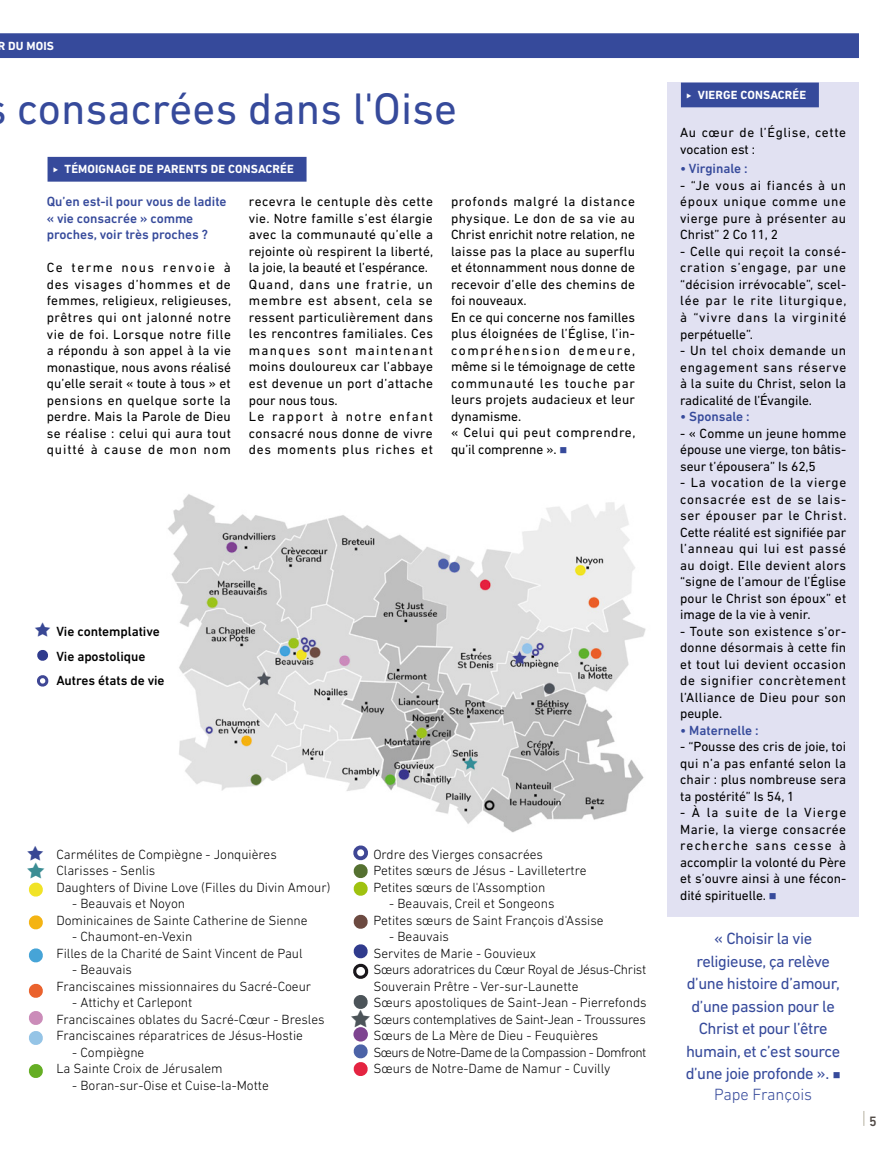
<style>
.page{position:relative;width:893px;height:1149px;background:#fff}
.page>*{position:absolute;margin:0;border:0;box-sizing:border-box;transform-origin:0 0}
.t1{font:44.85px "DIN Next LT Pro";color:#364a9b}
.t2{font:16.5px/22.5px "DIN Next LT Pro";letter-spacing:-.025em;color:#364a9b;text-align:center}
.t3{font:300 16.5px "DIN Next LT Pro";letter-spacing:-.005em;color:#364a9b}
.t4{font:500 13.8px "DIN Next LT Pro";color:#514a46}
.t5{font:13.5px/16.5px "DIN Next LT Pro";letter-spacing:.015em;color:#000;text-align:justify}
.t6{font:300 13.5px/16.5px "DIN Next LT Pro";color:#000}
.t7{font:500 13.5px/16.5px "DIN Next LT Pro";letter-spacing:-.005em;color:#364a9b}
.t8{font:500 13.5px/24.8px "DIN Next LT Pro";letter-spacing:-.005em;color:#000}
.t9{font:13.5px/16.5px "DIN Next LT Pro";letter-spacing:.045em;color:#000}
.t10{font:700 12px "DIN Next LT Pro";letter-spacing:.01em;color:#fff}
.s1{color:#364a9b}
</style>
<div class="page">
<svg style="left:863px;top:1111px;width:1px;height:14px"></svg>
<div style="left:667px;top:82px;width:192px;height:836px;background:#e1e1f2"></div>
<div style="left:681px;top:82px;width:138px;height:25px;background:#364a9b"></div>
<div style="left:48px;top:157px;width:259px;height:24px;background:#364a9b"></div>
<img style="left:168px;top:494px;width:478px;height:339px">
<svg style="left:28px;top:915px;width:15px;height:15px"></svg>
<svg style="left:28px;top:948px;width:15px;height:15px"></svg>
<svg style="left:28px;top:983px;width:15px;height:15px"></svg>
<svg style="left:29px;top:1011px;width:14px;height:34px"></svg>
<svg style="left:28px;top:1064px;width:15px;height:14px"></svg>
<svg style="left:353px;top:845px;width:15px;height:51px"></svg>
<svg style="left:353px;top:914px;width:15px;height:15px"></svg>
<svg style="left:353px;top:944px;width:15px;height:14px"></svg>
<svg style="left:353px;top:964px;width:16px;height:15px"></svg>
<div style="left:353px;top:1026px;width:15px;height:15px;background:#7e4490;border-radius:50%"></div>
<svg style="left:353px;top:1044px;width:15px;height:32px"></svg>
<svg style="left:37px;top:650px;width:11px;height:11px"></svg>
<svg style="left:37px;top:675px;width:12px;height:12px"></svg>
<div style="left:654px;top:916px;width:219px;height:5px;background:#fff"></div>
<div style="left:0;top:33px;width:859px;height:25px;background:#364a9b"></div>
<svg style="left:28px;top:882px;width:15px;height:15px"></svg>
<svg style="left:353px;top:995px;width:15px;height:14px"></svg>
<p class="t10" style="left:-2px;top:39px;width:58px">R DU MOIS</p>
<h1 class="t1" style="left:17px;top:83px;width:441px">consacrées dans l'Oise</h1>
<p class="t10" style="left:65px;top:162px;width:231px">TÉMOIGNAGE DE PARENTS DE CONSACRÉE</p>
<p class="t7" style="left:47px;top:193px;width:181px">Qu’en est-il pour vous de ladite « vie consacrée » comme proches, voir très proches ?</p>
<p class="t5" style="left:47px;top:259px;width:186px">Ce terme nous renvoie à des visages d’hommes et de femmes, religieux, religieuses, prêtres qui ont jalonné notre vie de foi. Lorsque notre fille a répondu à son appel à la vie monastique, nous avons réalisé qu’elle serait « toute à tous » et pensions en quelque sorte la perdre. Mais la Parole de Dieu se réalise : celui qui aura tout quitté à cause de mon nom</p>
<p class="t5" style="left:249px;top:193px;width:186px;text-align:left">recevra le centuple dès cette vie. Notre famille s’est élargie avec la communauté qu’elle a rejointe où respirent la liberté, la joie, la beauté et l’espérance.<br>Quand, dans une fratrie, un membre est absent, cela se ressent particulièrement dans les rencontres familiales. Ces manques sont maintenant moins douloureux car l’abbaye est devenue un port d’attache pour nous tous.<br>Le rapport à notre enfant consacré nous donne de vivre des moments plus riches et</p>
<p class="t5" style="left:451px;top:193px;width:186px;text-align:left">profonds malgré la distance physique. Le don de sa vie au<br>Christ enrichit notre relation, ne laisse pas la place au superflu et étonnamment nous donne de recevoir d’elle des chemins de foi nouveaux.<br>En ce qui concerne nos familles plus éloignées de l’Église, l’in&shy;compréhension demeure, même si le témoignage de cette communauté les touche par leurs projets audacieux et leur dynamisme.<br>« Celui qui peut comprendre, qu’il comprenne ». <span class="s1">■</span></p>
<p class="t8" style="left:56px;top:618px;width:110px">Vie contemplative<br>Vie apostolique<br>Autres états de vie</p>
<p class="t6" style="left:56px;top:845px;width:276px">Carmélites de Compiègne - Jonquières<br>Clarisses - Senlis<br>Daughters of Divine Love (Filles du Divin Amour)</p>
<p class="t6" style="left:56px;top:895px;width:253px;text-indent:16px">- Beauvais et Noyon<br>Dominicaines de Sainte Catherine de Sienne</p>
<p class="t6" style="left:56px;top:928px;width:248px;text-indent:16px">- Chaumont-en-Vexin<br>Filles de la Charité de Saint Vincent de Paul</p>
<p class="t6" style="left:56px;top:960px;width:256px;text-indent:16px">- Beauvais<br>Franciscaines missionnaires du Sacré-Coeur</p>
<p class="t6" style="left:56px;top:993px;width:270px;text-indent:16px">- Attichy et Carlepont<br>Franciscaines oblates du Sacré-Cœur - Bresles<br>Franciscaines réparatrices de Jésus-Hostie</p>
<p class="t6" style="left:56px;top:1043px;width:168px;text-indent:16px">- Compiègne<br>La Sainte Croix de Jérusalem</p>
<p class="t6" style="left:72px;top:1076px;width:198px">- Boran-sur-Oise et Cuise-la-Motte</p>
<p class="t6" style="left:373px;top:845px;width:215px">Ordre des Vierges consacrées<br>Petites soeurs de Jésus - Lavilletertre<br>Petites soeurs de l'Assomption</p>
<p class="t6" style="left:373px;top:894px;width:232px;text-indent:16px">- Beauvais, Creil et Songeons<br>Petites soeurs de Saint François d'Assise</p>
<p class="t6" style="left:373px;top:927px;width:275px;text-indent:16px">- Beauvais<br>Servites de Marie - Gouvieux<br>Soeurs adoratrices du Coeur Royal de Jésus-Christ Souverain Prêtre - Ver-sur-Launette<br>Soeurs apostoliques de Saint-Jean - Pierrefonds Soeurs contemplatives de Saint-Jean - Troussures Soeurs de La Mère de Dieu - Feuquières<br>Soeurs de Notre-Dame de la Compassion - Domfront Soeurs de Notre-Dame de Namur - Cuvilly</p>
<p class="t10" style="left:698px;top:88px;width:110px">VIERGE CONSACRÉE</p>
<p class="t9" style="left:680px;top:124px;width:168px">Au cœur de l’Église, cette vocation est :</p>
<p class="t7" style="left:680px;top:160px;width:69px">• Virginale :</p>
<p class="t5" style="left:680px;top:177px;width:168px">- “Je vous ai fiancés à un époux unique comme une vierge pure à présenter au Christ” 2 Co 11, 2</p>
<p class="t5" style="left:680px;top:243px;width:168px">- Celle qui reçoit la consé&shy;cration s’engage, par une “décision irrévocable”, scel&shy;lée par le rite liturgique, à “vivre dans la virginité perpétuelle”.</p>
<p class="t5" style="left:680px;top:342px;width:168px">- Un tel choix demande un engagement sans réserve à la suite du Christ, selon la radicalité de l’Évangile.</p>
<p class="t7" style="left:680px;top:408px;width:71px">• Sponsale :</p>
<p class="t5" style="left:680px;top:424px;width:168px">- « Comme un jeune homme épouse une vierge, ton bâtis&shy;seur t’épousera” Is 62,5</p>
<p class="t5" style="left:680px;top:474px;width:168px">- La vocation de la vierge consacrée est de se lais&shy;ser épouser par le Christ.<br>Cette réalité est signifiée par l’anneau qui lui est passé au doigt. Elle devient alors “signe de l’amour de l’Église pour le Christ son époux” et image de la vie à venir.</p>
<p class="t5" style="left:680px;top:622px;width:168px">- Toute son existence s’or&shy;donne désormais à cette fin et tout lui devient occasion de signifier concrètement l’Alliance de Dieu pour son peuple.</p>
<p class="t7" style="left:680px;top:721px;width:80px">• Maternelle :</p>
<p class="t5" style="left:680px;top:738px;width:168px">- “Pousse des cris de joie, toi qui n’a pas enfanté selon la chair : plus nombreuse sera ta postérité” Is 54, 1</p>
<p class="t5" style="left:680px;top:804px;width:168px">- À la suite de la Vierge Marie, la vierge consacrée recherche sans cesse à accomplir la volonté du Père et s’ouvre ainsi à une fécon&shy;dité spirituelle. <span class="s1">■</span></p>
<p class="t2" style="left:686px;top:926px;width:156px">« Choisir la vie religieuse, ça relève d’une histoire d’amour, d’une passion pour le<br>Christ et pour l’être humain, et c’est source d’une joie profonde ». ■</p>
<p class="t3" style="left:714px;top:1084px;width:100px">Pape François</p>
<p class="t4" style="left:869px;top:1112px;width:9px">5</p>
</div>
